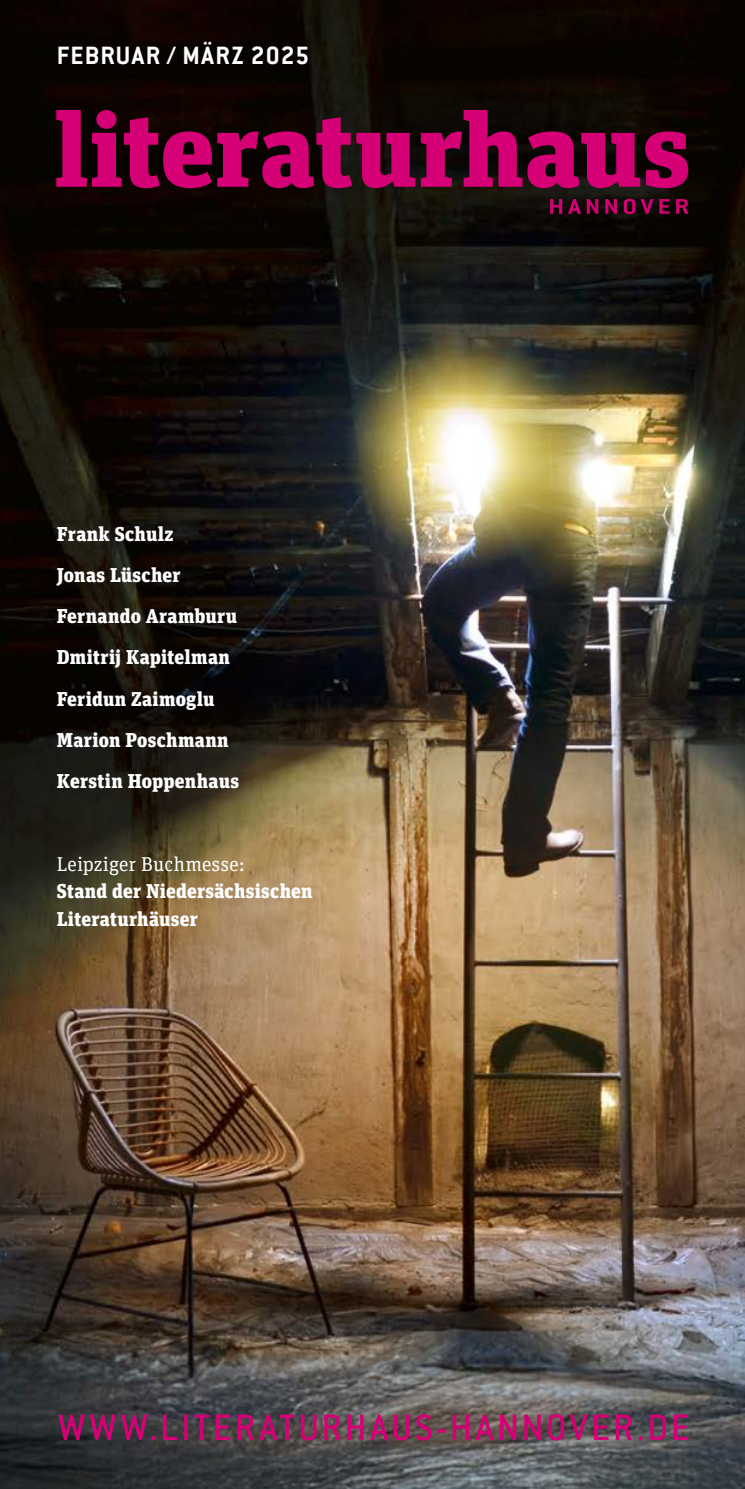
<style>
.page{position:relative;width:745px;height:1489px;background:#fff}
.page>*{position:absolute;margin:0;border:0;box-sizing:border-box;transform-origin:0 0}
.t1{font:700 27.5px "Conduit ITC Std";letter-spacing:.045em;color:#fff}
.t2{font:900 20px/41.2px "Unit Slab OT";letter-spacing:.015em;color:#fff}
.t3{font:20px "Unit Slab OT";letter-spacing:.01em;color:#fff}
</style>
<div class="page">
<img style="left:0;top:0;width:744px;height:1488px">
<svg style="left:56px;top:110px;width:631px;height:78px;background:#6e043a"></svg>
<svg style="left:549px;top:199px;width:138px;height:15px;background:#5e0632"></svg>
<svg style="left:58px;top:1413px;width:629px;height:27px;background:#7a3458"></svg>
<h1 class="t1" style="left:57px;top:39px;width:254px">FEBRUAR / MÄRZ 2025</h1>
<p class="t2" style="left:57px;top:512px;width:184px">Frank Schulz<br>Jonas Lüscher<br>Fernando Aramburu<br>Dmitrij Kapitelman<br>Feridun Zaimoglu<br>Marion Poschmann<br>Kerstin Hoppenhaus</p>
<p class="t3" style="left:57px;top:851px;width:189px">Leipziger Buchmesse:</p>
<p class="t2" style="left:57px;top:877px;width:257px;line-height:27.5px">Stand der Niedersächsischen<br>Literaturhäuser</p>
</div>
